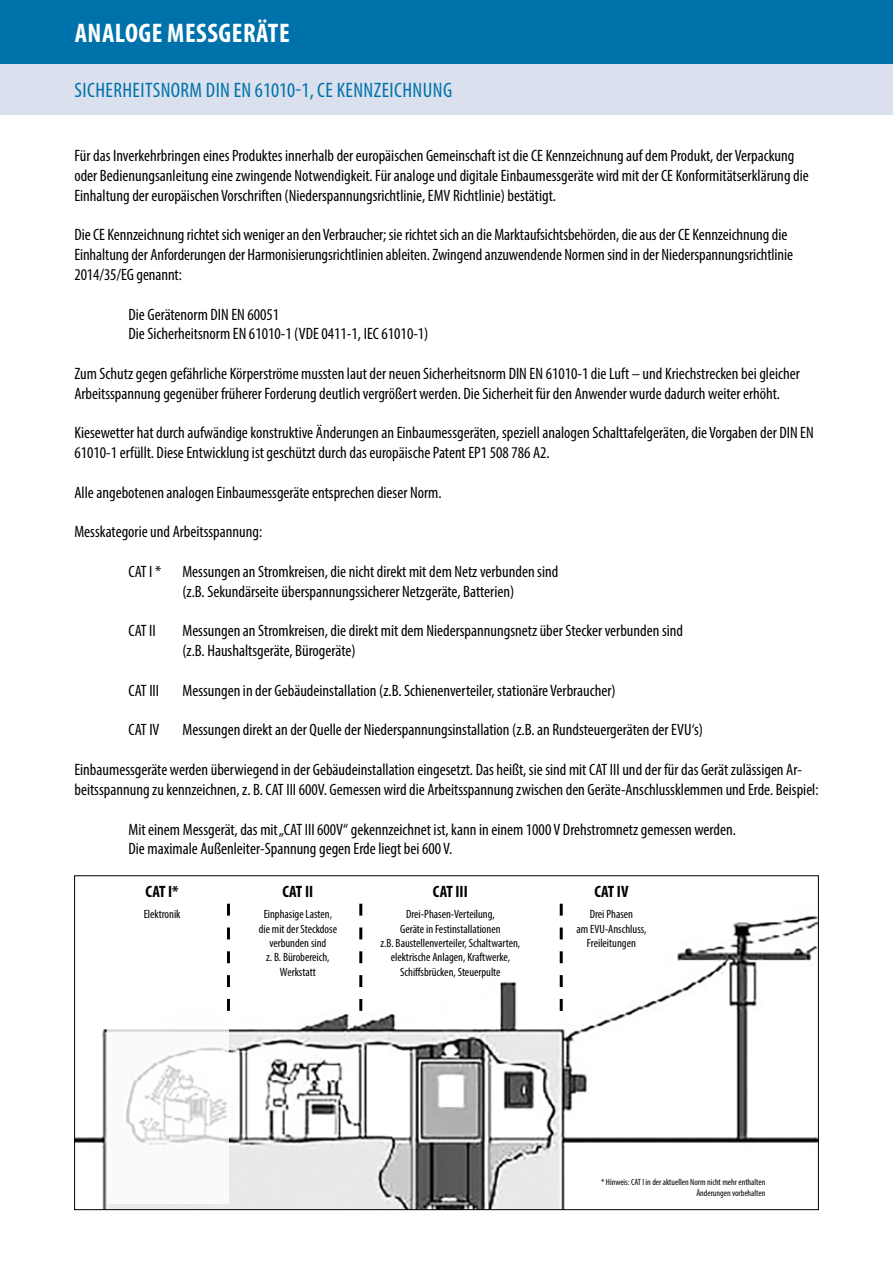
<style>
.page{position:relative;width:893px;height:1263px;background:#fff}
.page>*{position:absolute;margin:0;border:0;box-sizing:border-box;transform-origin:0 0}
.t1{font:700 condensed 27px "Myriad Pro";letter-spacing:.02em;color:#fff}
.t2{font:condensed 21px "Myriad Pro";letter-spacing:.02em;color:#0072ab}
.t3{font:condensed 16.5px/19.8px "Myriad Pro";color:#000}
.t4{font:700 condensed 16.5px "Myriad Pro";color:#000}
.t5{font:condensed 12px/14.4px "Myriad Pro";color:#000;text-align:center}
.t6{font:condensed 9px/10.8px "Myriad Pro";color:#000;text-align:right}
</style>
<div class="page">
<div style="left:0;top:64px;width:893px;height:51px;background:#dae0ed"></div>
<div style="left:0;top:0;width:893px;height:64px;background:#0072ab"></div>
<img style="left:76px;top:907px;width:741px;height:301px">
<svg style="left:560px;top:904px;width:3px;height:107px"></svg>
<svg style="left:359px;top:904px;width:3px;height:107px"></svg>
<svg style="left:227px;top:904px;width:3px;height:107px"></svg>
<svg style="left:107px;top:1026px;width:121px;height:177px"></svg>
<h1 class="t1" style="left:75px;top:16px;width:216px">ANALOGE MESSGERÄTE</h1>
<p class="t2" style="left:75px;top:78px;width:379px">SICHERHEITSNORM DIN EN 61010-1, CE KENNZEICHNUNG</p>
<p class="t3" style="left:74px;top:146px;width:736px">Für das Inverkehrbringen eines Produktes innerhalb der europäischen Gemeinschaft ist die CE Kennzeichnung auf dem Produkt, der Verpackung oder Bedienungsanleitung eine zwingende Notwendigkeit. Für analoge und digitale Einbaumessgeräte wird mit der CE Konformitätserklärung die<br>Einhaltung der europäischen Vorschriften (Niederspannungsrichtlinie, EMV Richtlinie) bestätigt.</p>
<p class="t3" style="left:74px;top:225px;width:720px">Die CE Kennzeichnung richtet sich weniger an den Verbraucher; sie richtet sich an die Marktaufsichtsbehörden, die aus der CE Kennzeichnung die<br>Einhaltung der Anforderungen der Harmonisierungsrichtlinien ableiten. Zwingend anzuwendende Normen sind in der Niederspannungsrichtlinie<br>2014/35/EG genannt:</p>
<p class="t3" style="left:128px;top:304px;width:302px">Die Gerätenorm DIN EN 60051<br>Die Sicherheitsnorm EN 61010-1 (VDE 0411-1, IEC 61010-1)</p>
<p class="t3" style="left:74px;top:363px;width:727px">Zum Schutz gegen gefährliche Körperströme mussten laut der neuen Sicherheitsnorm DIN EN 61010-1 die Luft – und Kriechstrecken bei gleicher<br>Arbeitsspannung gegenüber früherer Forderung deutlich vergrößert werden. Die Sicherheit für den Anwender wurde dadurch weiter erhöht.</p>
<p class="t3" style="left:74px;top:423px;width:741px">Kiesewetter hat durch aufwändige konstruktive Änderungen an Einbaumessgeräten, speziell analogen Schalttafelgeräten, die Vorgaben der DIN EN<br>61010-1 erfüllt. Diese Entwicklung ist geschützt durch das europäische Patent EP1 508 786 A2.</p>
<p class="t3" style="left:74px;top:482px;width:369px">Alle angebotenen analogen Einbaumessgeräte entsprechen dieser Norm.</p>
<p class="t3" style="left:74px;top:522px;width:189px">Messkategorie und Arbeitsspannung:</p>
<p class="t3" style="left:128px;top:561px;width:34px">CAT I *</p>
<p class="t3" style="left:182px;top:561px;width:377px">Messungen an Stromkreisen, die nicht direkt mit dem Netz verbunden sind (z.B. Sekundärseite überspannungssicherer Netzgeräte, Batterien)</p>
<p class="t3" style="left:128px;top:621px;width:29px">CAT II</p>
<p class="t3" style="left:182px;top:621px;width:502px">Messungen an Stromkreisen, die direkt mit dem Niederspannungsnetz über Stecker verbunden sind (z.B. Haushaltsgeräte, Bürogeräte)</p>
<p class="t3" style="left:128px;top:680px;width:32px">CAT III</p>
<p class="t3" style="left:182px;top:680px;width:435px">Messungen in der Gebäudeinstallation (z.B. Schienenverteiler, stationäre Verbraucher)</p>
<p class="t3" style="left:128px;top:720px;width:33px">CAT IV</p>
<p class="t3" style="left:182px;top:720px;width:522px">Messungen direkt an der Quelle der Niederspannungsinstallation (z.B. an Rundsteuergeräten der EVU‘s)</p>
<p class="t3" style="left:74px;top:759px;width:746px">Einbaumessgeräte werden überwiegend in der Gebäudeinstallation eingesetzt. Das heißt, sie sind mit CAT III und der für das Gerät zulässigen Ar&shy;beitsspannung zu kennzeichnen, z. B. CAT III 600V. Gemessen wird die Arbeitsspannung zwischen den Geräte-Anschlussklemmen und Erde. Beispiel:</p>
<p class="t3" style="left:128px;top:819px;width:609px">Mit einem Messgerät, das mit „CAT III 600V“ gekennzeichnet ist, kann in einem 1000 V Drehstromnetz gemessen werden.<br>Die maximale Außenleiter-Spannung gegen Erde liegt bei 600 V.</p>
<p class="t4" style="left:146px;top:881px;width:35px">CAT I*</p>
<p class="t4" style="left:282px;top:881px;width:32px">CAT II</p>
<p class="t4" style="left:433px;top:881px;width:36px">CAT III</p>
<p class="t4" style="left:594px;top:881px;width:36px">CAT IV</p>
<p class="t5" style="left:144px;top:907px;width:38px">Elektronik</p>
<p class="t5" style="left:259px;top:907px;width:80px">Einphasige Lasten, die mit der Steckdose verbunden sind<br>z. B. Bürobereich,<br>Werkstatt</p>
<p class="t5" style="left:381px;top:907px;width:141px">Drei-Phasen-Verteilung,<br>Geräte in Festinstallationen<br>z.B. Baustellenverteiler, Schaltwarten, elektrische Anlagen, Kraftwerke, Schiffsbrücken, Steuerpulte</p>
<p class="t5" style="left:576px;top:907px;width:72px">Drei Phasen<br>am EVU-Anschluss,<br>Freileitungen</p>
<p class="t6" style="left:601px;top:1177px;width:166px">* Hinweis: CAT I in der aktuellen Norm nicht mehr enthalten<br>Änderungen vorbehalten</p>
</div>
